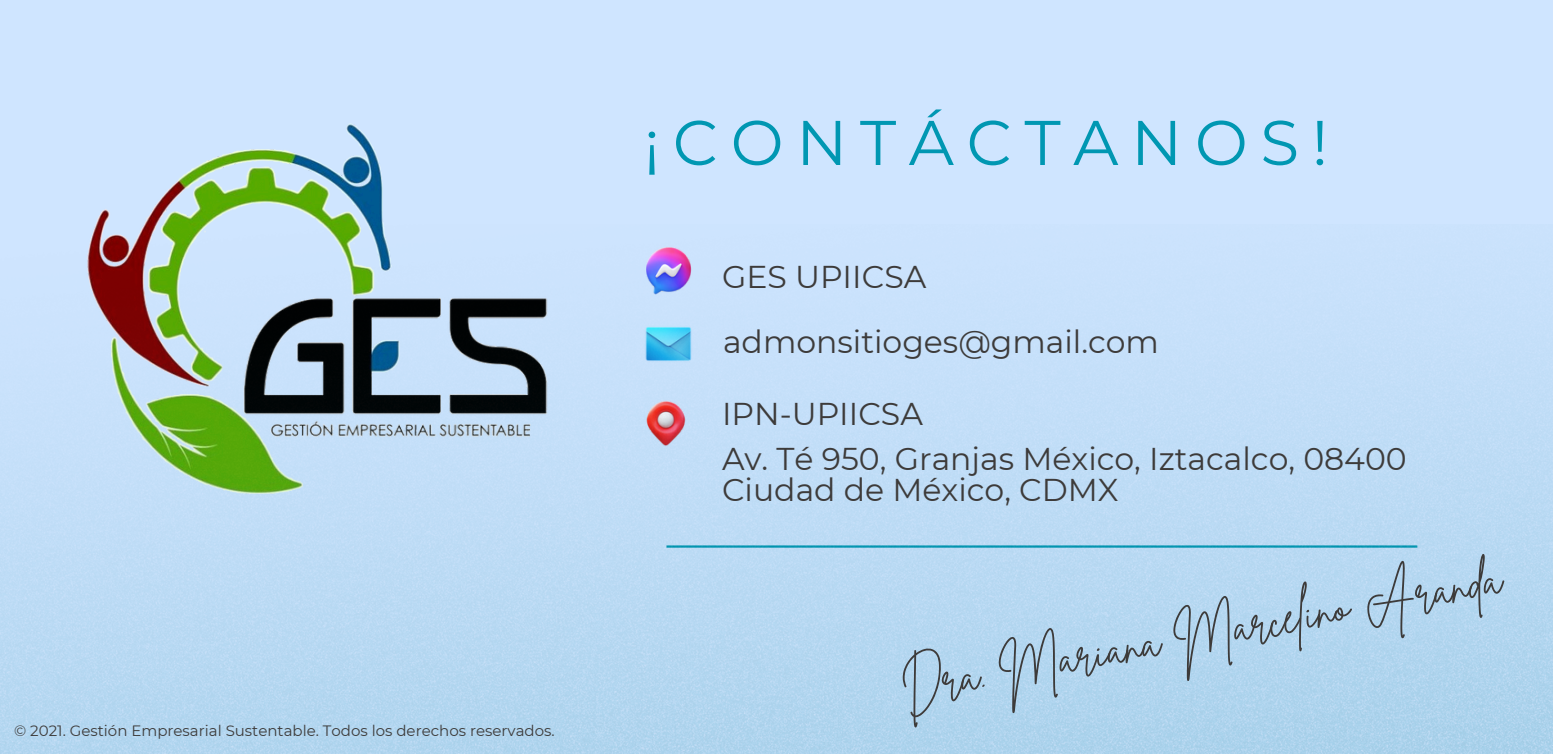
<style>
.page{position:relative;width:1553px;height:754px;background:#fff}
.page>*{position:absolute;margin:0;border:0;box-sizing:border-box;transform-origin:0 0}
.t1{font:63px "Montserrat";letter-spacing:.2em;color:#0097b2}
.t2{font:48px "Brittany Signature";color:#3d3b3a}
.t3{font:31.5px/45px "Montserrat";color:#3d3b3a}
.t4{font:15px "Montserrat";color:#3d3b3a}
</style>
<div class="page">
<div style="left:0;top:0;width:1552px;height:754px;background:#cfe5ff"></div>
<img style="left:96px;top:124px;width:288px;height:101px">
<img style="left:0;top:225px;width:1552px;height:528px">
<h3 class="t4" style="left:14px;top:721px;width:542px">© 2021. Gestión Empresarial Sustentable. Todos los derechos reservados.</h3>
<h1 class="t1" style="left:644px;top:104px;width:686px">¡CONTÁCTANOS!</h1>
<p class="t3" style="left:722px;top:254px;width:206px">GES UPIICSA</p>
<p class="t3" style="left:723px;top:319px;width:437px">admonsitioges@gmail.com</p>
<p class="t3" style="left:722px;top:391px;width:686px">IPN-UPIICSA<br>Av. Té 950, Granjas México, Iztacalco, 08400</p>
<p class="t3" style="left:722px;top:467px;width:398px">Ciudad de México, CDMX</p>
<p class="t2" style="left:896px;top:654px;width:610px;rotate:-10deg">Dra. Mariana Marcelino Aranda</p>
</div>
